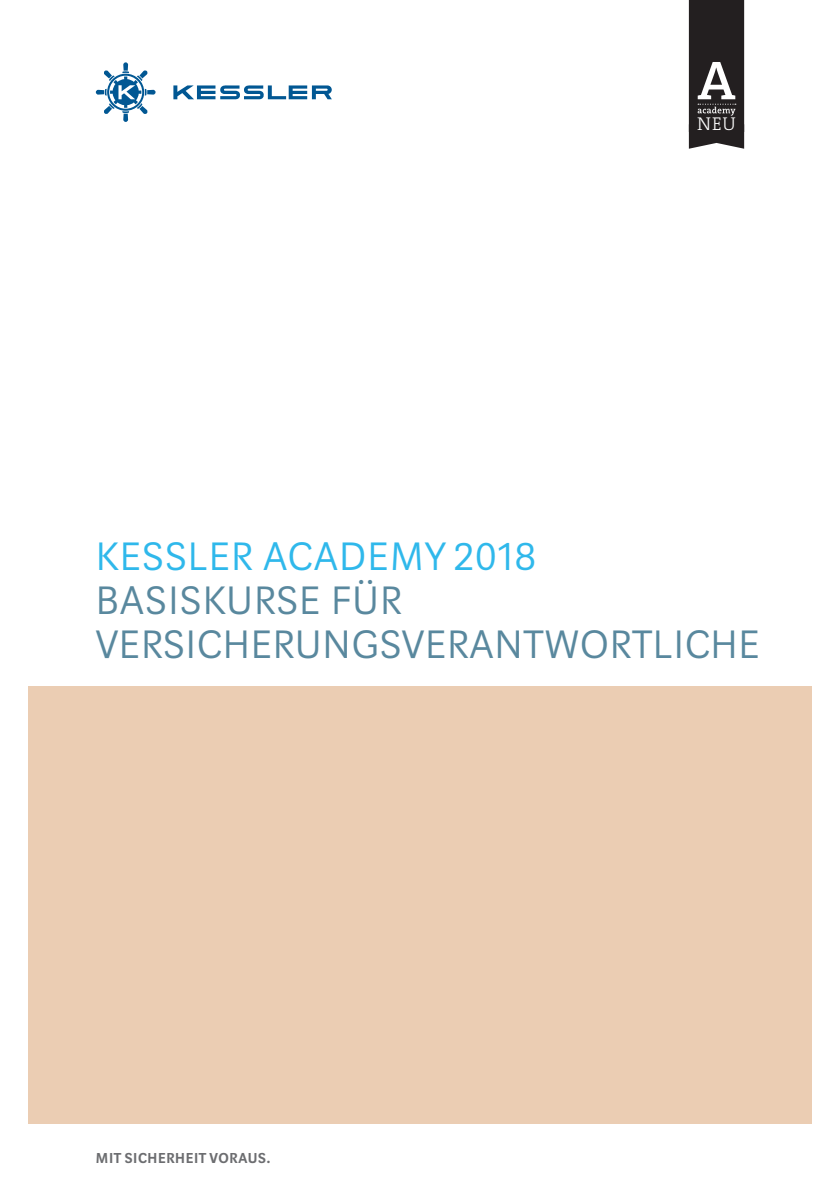
<style>
.page{position:relative;width:840px;height:1191px;background:#fff}
.page>*{position:absolute;margin:0;border:0;box-sizing:border-box;transform-origin:0 0}
.t1{font:300 44px/44px "Marat Sans";letter-spacing:.03em;color:#59889e}
.t2{font:300 44px "Marat Sans";letter-spacing:.04em;color:#2fb8eb}
.t3{font:300 18.6px "The Serif B W3";color:#fff}
.t4{font:600 16px "Marat Sans";letter-spacing:.04em;color:#6c6d70}
</style>
<div class="page">
<div style="left:28px;top:686px;width:783px;height:438px;background:#ebcdb3"></div>
<svg style="left:173px;top:85px;width:159px;height:15px"></svg>
<svg style="left:96px;top:62px;width:59px;height:60px"></svg>
<svg style="left:688px;top:0;width:55px;height:149px;background:#3d393a"></svg>
<p class="t3" style="left:696px;top:112px;width:40px">NEU</p>
<p class="t2" style="left:96px;top:533px;width:441px">KESSLER ACADEMY 2018</p>
<p class="t1" style="left:96px;top:579px;width:664px">BASISKURSE FÜR<br>VERSICHERUNGSVERANTWORTLICHE</p>
<p class="t4" style="left:96px;top:1149px;width:176px">MIT SICHERHEIT VORAUS.</p>
</div>
